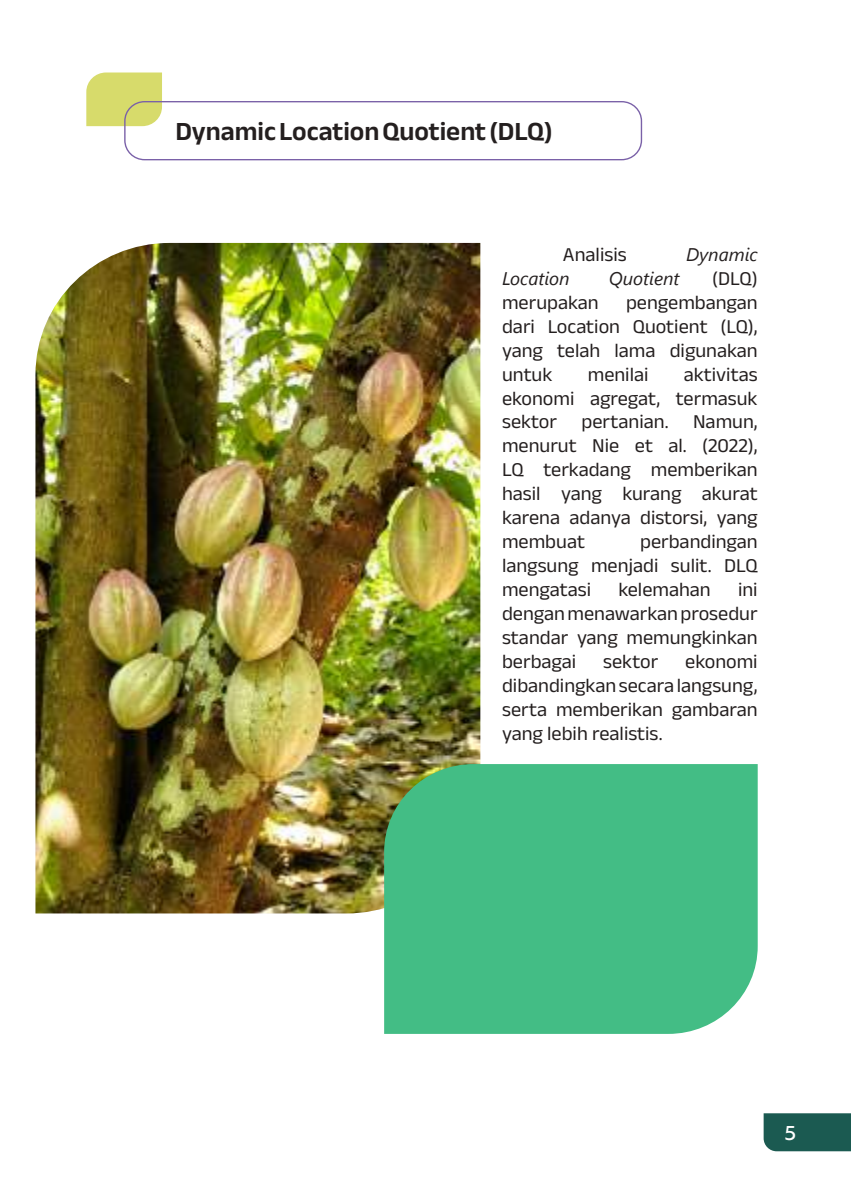
<style>
.page{position:relative;width:851px;height:1191px;background:#fff}
.page>*{position:absolute;margin:0;border:0;box-sizing:border-box;transform-origin:0 0}
.t1{font:500 26.6px "Anek Latin";color:#241f1f}
.t2{font:20px/24px "Anek Latin";color:#241f1f;text-align:justify}
.t3{font:500 20px "Geometria";color:#fff}
.t4{font:italic 18.2px "Segoe UI";color:#241f1f}
</style>
<div class="page">
<div style="left:763px;top:1113px;width:87px;height:38px;background:#1b5a51"></div>
<img style="left:35px;top:243px;width:445px;height:670px">
<div style="left:384px;top:764px;width:373px;height:270px;background:#43bd85"></div>
<svg style="left:86px;top:72px;width:76px;height:54px;background:#d8dc73"></svg>
<div style="left:124px;top:101px;width:518px;height:59px;border:1px solid #7a61a8;border-radius:20px"></div>
<h1 class="t1" style="left:175px;top:113px;width:379px">Dynamic Location Quotient (DLQ)</h1>
<p class="t2" style="left:563px;top:241px;width:65px">Analisis</p>
<p class="t4" style="left:686px;top:237px;width:73px">Dynamic</p>
<p class="t4" style="left:502px;top:261px;width:69px">Location</p>
<p class="t4" style="left:608px;top:261px;width:72px">Quotient</p>
<p class="t2" style="left:712px;top:265px;width:47px">(DLQ)</p>
<p class="t2" style="left:502px;top:289px;width:98px">merupakan</p>
<p class="t2" style="left:502px;top:289px;width:257px;text-indent:124px">pengembangan dari Location Quotient (LQ), yang telah lama digunakan untuk</p>
<p class="t2" style="left:502px;top:361px;width:257px;text-indent:182px">aktivitas ekonomi agregat, termasuk sektor pertanian. Namun, menurut Nie et al. (2022), LQ terkadang memberikan hasil yang kurang akurat karena adanya distorsi, yang membuat</p>
<p class="t2" style="left:587px;top:361px;width:62px">menilai</p>
<p class="t2" style="left:502px;top:528px;width:257px;text-indent:138px">perbandingan langsung menjadi sulit. DLQ mengatasi</p>
<p class="t2" style="left:502px;top:576px;width:257px;text-indent:236px">ini dengan menawarkan prosedur standar yang memungkinkan berbagai</p>
<p class="t2" style="left:618px;top:576px;width:94px">kelemahan</p>
<p class="t2" style="left:502px;top:648px;width:257px;text-indent:183px">ekonomi dibandingkan secara langsung, serta memberikan gambaran yang lebih realistis.</p>
<p class="t2" style="left:603px;top:648px;width:56px">sektor</p>
<p class="t3" style="left:784px;top:1121px;width:13px">5</p>
</div>
